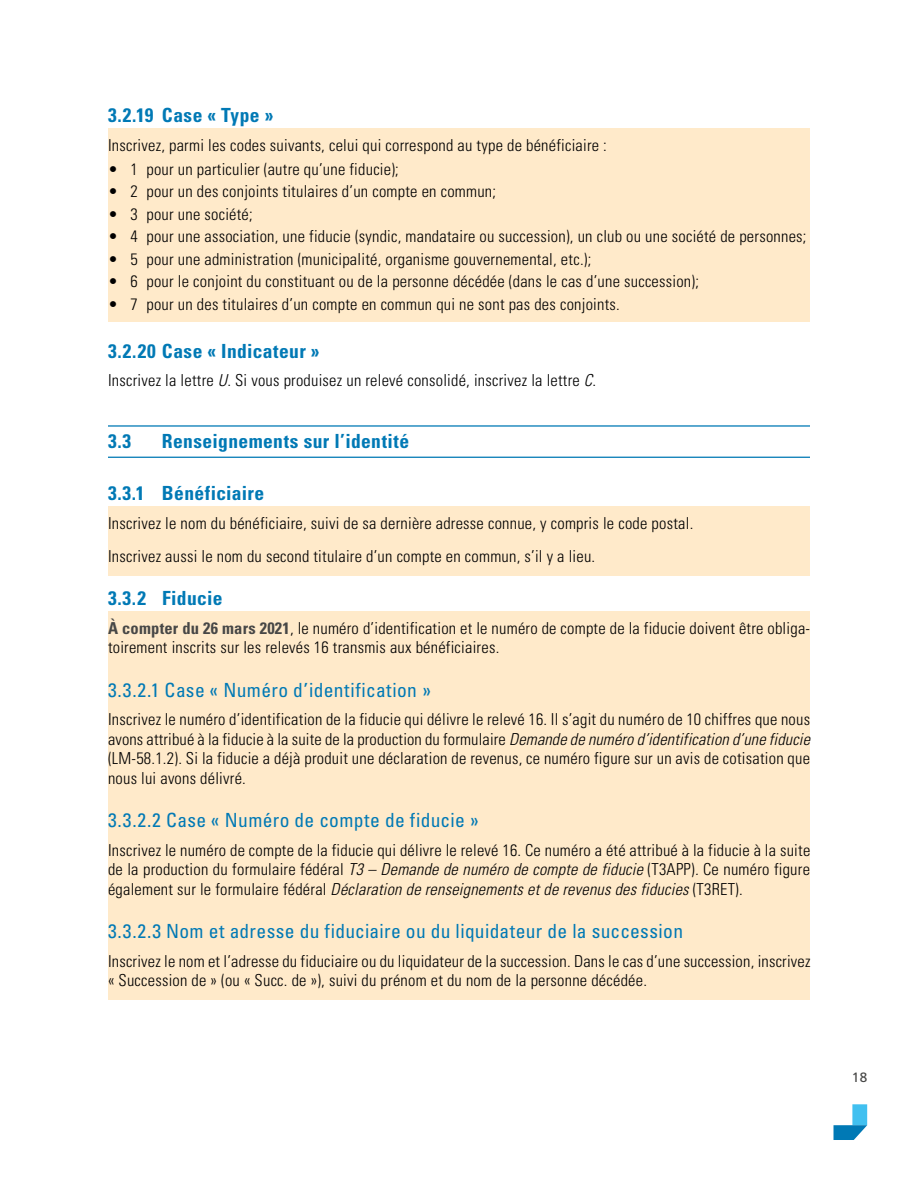
<style>
.page{position:relative;width:918px;height:1188px;background:#fff}
.page>*{position:absolute;margin:0;border:0;box-sizing:border-box;transform-origin:0 0}
.t1{font:condensed 19.5px "Univers LT Std";letter-spacing:.015em;color:#0079b5}
.t2{font:700 condensed 19.5px "Univers LT Std";letter-spacing:.02em;color:#0079b5}
.t3{font:300 condensed 16.5px/19.5px "Univers LT Std";letter-spacing:.015em;color:#000}
.t4{font:13.5px "Frutiger LT Pro";color:#474746}
.s1{font-style:italic}
.s2{font-weight:700;color:#474746}
</style>
<div class="page">
<div style="left:852px;top:1104px;width:15px;height:21px;background:#41c0f0"></div>
<svg style="left:834px;top:1125px;width:33px;height:15px"></svg>
<div style="left:108px;top:128px;width:702px;height:36px;background:#ffeaca"></div>
<div style="left:108px;top:160px;width:702px;height:27px;background:#ffeaca"></div>
<div style="left:108px;top:182px;width:702px;height:27px;background:#ffeaca"></div>
<div style="left:108px;top:205px;width:702px;height:27px;background:#ffeaca"></div>
<div style="left:108px;top:227px;width:702px;height:27px;background:#ffeaca"></div>
<div style="left:108px;top:250px;width:702px;height:27px;background:#ffeaca"></div>
<div style="left:108px;top:272px;width:702px;height:27px;background:#ffeaca"></div>
<div style="left:108px;top:295px;width:702px;height:27px;background:#ffeaca"></div>
<hr style="left:108px;top:425px;width:702px;height:2px;background:#0079b5">
<hr style="left:108px;top:457px;width:702px;height:1px;background:#0079b5">
<div style="left:108px;top:506px;width:702px;height:36px;background:#ffeaca"></div>
<div style="left:108px;top:539px;width:702px;height:36px;background:#ffeaca"></div>
<div style="left:108px;top:611px;width:702px;height:56px;background:#ffeaca"></div>
<div style="left:108px;top:666px;width:702px;height:38px;background:#ffeaca"></div>
<div style="left:108px;top:703px;width:702px;height:94px;background:#ffeaca"></div>
<div style="left:108px;top:796px;width:702px;height:38px;background:#ffeaca"></div>
<div style="left:108px;top:833px;width:702px;height:75px;background:#ffeaca"></div>
<div style="left:108px;top:908px;width:702px;height:37px;background:#ffeaca"></div>
<div style="left:108px;top:944px;width:702px;height:56px;background:#ffeaca"></div>
<p class="t2" style="left:108px;top:103px;width:167px">3.2.19 Case « Type »</p>
<p class="t3" style="left:108px;top:135px;width:500px">Inscrivez, parmi les codes suivants, celui qui correspond au type de bénéficiaire :</p>
<p class="t3" style="left:108px;top:159px;width:292px">• 1 pour un particulier (autre qu’une fiducie);</p>
<p class="t3" style="left:108px;top:182px;width:390px">• 2 pour un des conjoints titulaires d’un compte en commun;</p>
<p class="t3" style="left:108px;top:204px;width:146px">• 3 pour une société;</p>
<p class="t3" style="left:108px;top:227px;width:700px">• 4 pour une association, une fiducie (syndic, mandataire ou succession), un club ou une société de personnes;</p>
<p class="t3" style="left:108px;top:249px;width:485px">• 5 pour une administration (municipalité, organisme gouvernemental, etc.);</p>
<p class="t3" style="left:108px;top:272px;width:593px">• 6 pour le conjoint du constituant ou de la personne décédée (dans le cas d’une succession);</p>
<p class="t3" style="left:108px;top:294px;width:511px">• 7 pour un des titulaires d’un compte en commun qui ne sont pas des conjoints.</p>
<p class="t2" style="left:108px;top:339px;width:213px">3.2.20 Case « Indicateur »</p>
<p class="t3" style="left:108px;top:371px;width:490px">Inscrivez la lettre <span class="s1">U</span>. Si vous produisez un relevé consolidé, inscrivez la lettre <span class="s1">C</span>.</p>
<p class="t2" style="left:108px;top:429px;width:25px">3.3</p>
<p class="t2" style="left:162px;top:429px;width:249px">Renseignements sur l’identité</p>
<p class="t2" style="left:108px;top:481px;width:158px">3.3.1 Bénéficiaire</p>
<p class="t3" style="left:108px;top:506px;width:584px;line-height:33px">Inscrivez le nom du bénéficiaire, suivi de sa dernière adresse connue, y compris le code postal.<br>Inscrivez aussi le nom du second titulaire d’un compte en commun, s’il y a lieu.</p>
<p class="t2" style="left:108px;top:586px;width:116px">3.3.2 Fiducie</p>
<p class="t3" style="left:108px;top:618px;width:703px"><span class="s2">À compter du 26 mars 2021</span>, le numéro d’identification et le numéro de compte de la fiducie doivent être obliga&shy;toirement inscrits sur les relevés 16 transmis aux bénéficiaires.</p>
<p class="t1" style="left:108px;top:677px;width:324px">3.3.2.1 Case « Numéro d’identification »</p>
<p class="t3" style="left:108px;top:710px;width:704px;text-align:justify">Inscrivez le numéro d’identification de la fiducie qui délivre le relevé 16. Il s’agit du numéro de 10 chiffres que nous avons attribué à la fiducie à la suite de la production du formulaire <span class="s1">Demande de numéro d’identification d’une fiducie </span>(LM-58.1.2). Si la fiducie a déjà produit une déclaration de revenus, ce numéro figure sur un avis de cotisation que nous lui avons délivré.</p>
<p class="t1" style="left:108px;top:808px;width:372px">3.3.2.2 Case « Numéro de compte de fiducie »</p>
<p class="t3" style="left:108px;top:840px;width:704px;text-align:justify">Inscrivez le numéro de compte de la fiducie qui délivre le relevé 16. Ce numéro a été attribué à la fiducie à la suite de la production du formulaire fédéral <span class="s1">T3 – Demande de numéro de compte de fiducie</span> (T3APP)<span class="s1">.</span> Ce numéro figure également sur le formulaire fédéral <span class="s1">Déclaration de renseignements et de revenus des fiducies</span> (T3RET).</p>
<p class="t1" style="left:108px;top:919px;width:577px">3.3.2.3 Nom et adresse du fiduciaire ou du liquidateur de la succession</p>
<p class="t3" style="left:108px;top:951px;width:704px">Inscrivez le nom et l’adresse du fiduciaire ou du liquidateur de la succession. Dans le cas d’une succession, inscrivez « Succession de » (ou « Succ. de »), suivi du prénom et du nom de la personne décédée.</p>
<p class="t4" style="left:852px;top:1069px;width:17px">18</p>
</div>
